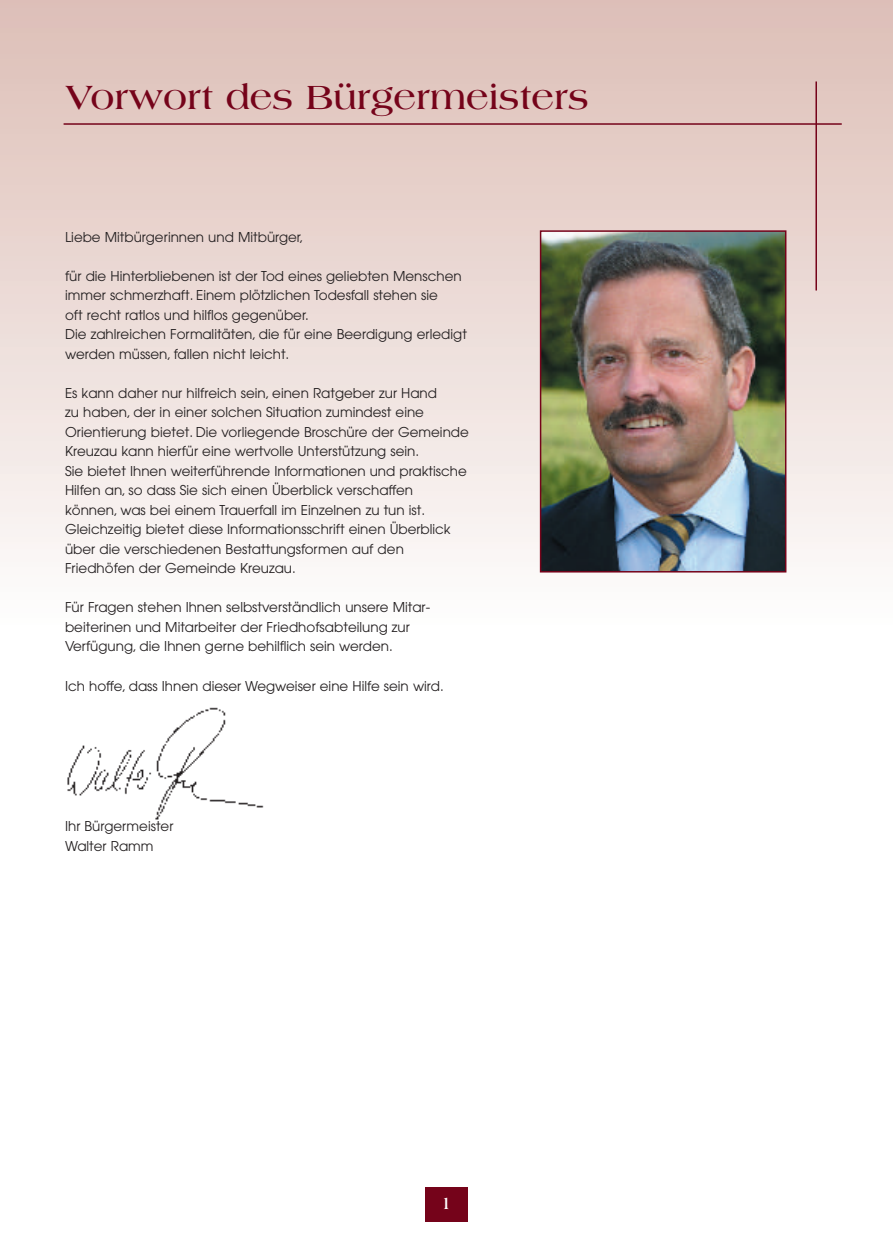
<style>
.page{position:relative;width:893px;height:1259px;background:#fff}
.page>*{position:absolute;margin:0;border:0;box-sizing:border-box;transform-origin:0 0}
.t1{font:700 36px "Americana";color:#75031a}
.t2{font:700 18px "Americana";color:#fff}
.t3{font:13.5px/19.5px "Avant Garde";color:#231f20}
</style>
<div class="page">
<img style="left:67px;top:707px;width:197px;height:113px">
<div style="left:0;top:0;width:892px;height:626px;background:linear-gradient(to bottom,#ddbeb6,#fdfcfb)"></div>
<hr style="left:815px;top:81px;width:2px;height:209px;background:#75031a">
<div style="left:425px;top:1187px;width:43px;height:34px;background:#75031a"></div>
<hr style="left:64px;top:123px;width:778px;height:2px;background:#75031a">
<img style="left:543px;top:233px;width:240px;height:336px">
<div style="left:540px;top:230px;width:246px;height:342px;border:2px solid #75031a"></div>
<h1 class="t1" style="left:65px;top:83px;width:525px">Vorwort des Bürgermeisters</h1>
<p class="t3" style="left:65px;top:228px;width:240px">Liebe Mitbürgerinnen und Mitbürger,</p>
<p class="t3" style="left:65px;top:267px;width:403px">für die Hinterbliebenen ist der Tod eines geliebten Menschen immer schmerzhaft. Einem plötzlichen Todesfall stehen sie<br>oft recht ratlos und hilflos gegenüber.<br>Die zahlreichen Formalitäten, die für eine Beerdigung erledigt werden müssen, fallen nicht leicht.</p>
<p class="t3" style="left:65px;top:384px;width:405px">Es kann daher nur hilfreich sein, einen Ratgeber zur Hand<br>zu haben, der in einer solchen Situation zumindest eine Orientierung bietet. Die vorliegende Broschüre der Gemeinde Kreuzau kann hierfür eine wertvolle Unterstützung sein.<br>Sie bietet Ihnen weiterführende Informationen und praktische Hilfen an, so dass Sie sich einen Überblick verschaffen können, was bei einem Trauerfall im Einzelnen zu tun ist.<br>Gleichzeitig bietet diese Informationsschrift einen Überblick über die verschiedenen Bestattungsformen auf den Friedhöfen der Gemeinde Kreuzau.</p>
<p class="t3" style="left:65px;top:599px;width:367px">Für Fragen stehen Ihnen selbstverständlich unsere Mitar&shy;beiterinen und Mitarbeiter der Friedhofsabteilung zur<br>Verfügung, die Ihnen gerne behilflich sein werden.</p>
<p class="t3" style="left:65px;top:677px;width:380px">Ich hoffe, dass Ihnen dieser Wegweiser eine Hilfe sein wird.</p>
<p class="t3" style="left:65px;top:818px;width:110px">Ihr Bürgermeister<br>Walter Ramm</p>
<h2 class="t2" style="left:440px;top:1196px;width:13px">1</h2>
</div>
